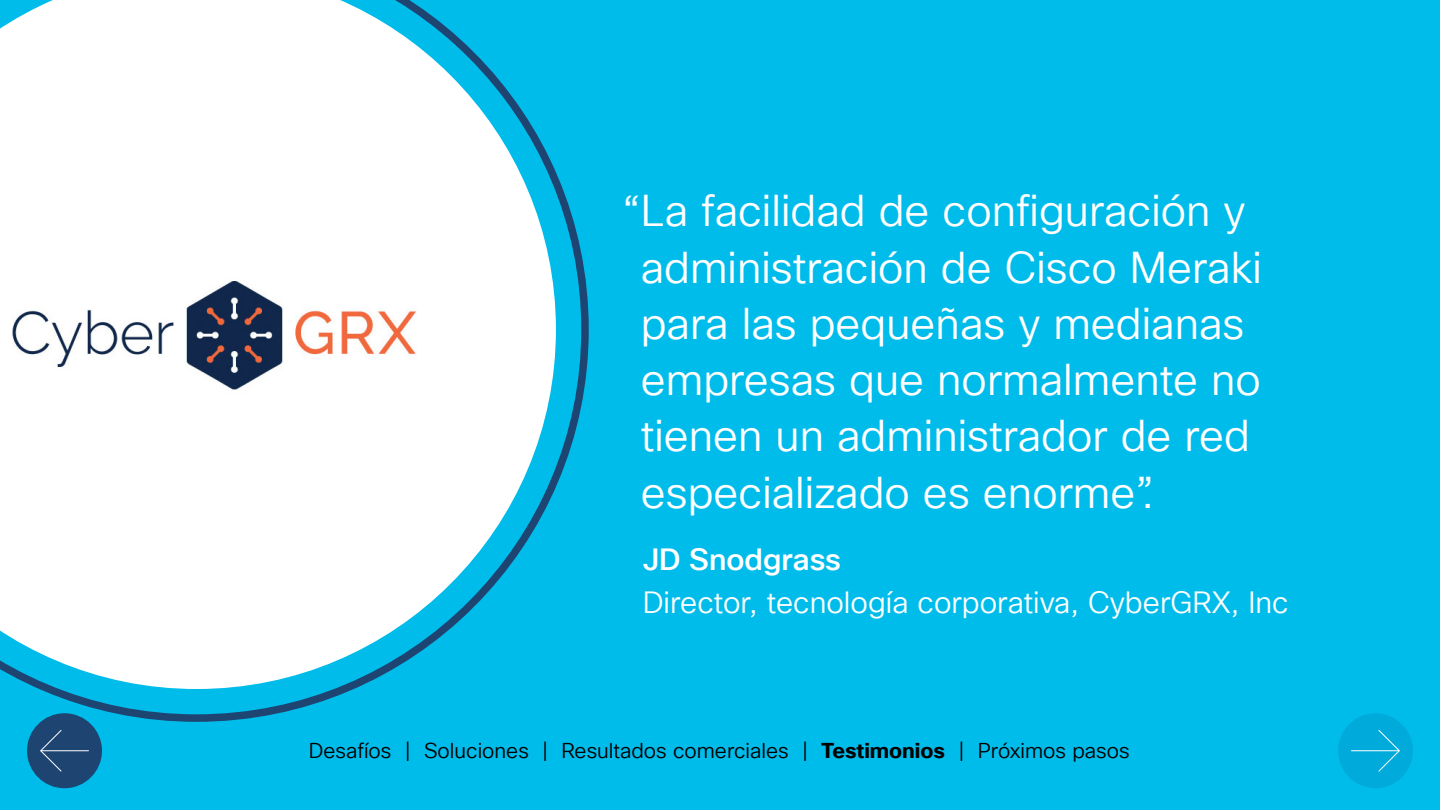
<style>
.page{position:relative;width:1440px;height:810px;background:#00bceb}
.page>*{position:absolute;margin:0;border:0;box-sizing:border-box;transform-origin:0 0}
.t1{font:43.5px/56.2px "Cisco Sans TT Light";color:#fff}
.t2{font:30px "Cisco Sans TT Light";color:#fff}
.t3{font:500 30px "Cisco Sans TT";color:#fff}
.t4{font:21px "Cisco Sans TT Light";color:#000}
.s1{font-family:"Cisco Sans TT";font-weight:700}
</style>
<div class="page">
<svg style="left:0;top:0;width:589px;height:722px"></svg>
<div style="left:27px;top:713px;width:75px;height:75px;background:#1e4471;border-radius:50%"></div>
<svg style="left:40px;top:730px;width:22px;height:42px"></svg>
<hr style="left:41px;top:750px;width:48px;height:1px;background:#fff">
<div style="left:1338px;top:713px;width:75px;height:75px;background:#00abdb;border-radius:50%"></div>
<svg style="left:1378px;top:730px;width:22px;height:42px"></svg>
<hr style="left:1351px;top:750px;width:48px;height:1px;background:#fff">
<img style="left:8px;top:256px;width:428px;height:149px">
<p class="t1" style="left:641px;top:184px;width:623px;text-indent:-19px">“La facilidad de configuración y administración de Cisco Meraki para las pequeñas y medianas empresas que normalmente no tienen un administrador de red especializado es enorme”.</p>
<p class="t3" style="left:643px;top:540px;width:200px">JD Snodgrass</p>
<p class="t2" style="left:643px;top:583px;width:647px">Director, tecnología corporativa, CyberGRX, Inc</p>
<p class="t4" style="left:309px;top:737px;width:822px">Desafíos | Soluciones | Resultados comerciales | <span class="s1">Testimonios</span> | Próximos pasos</p>
</div>
